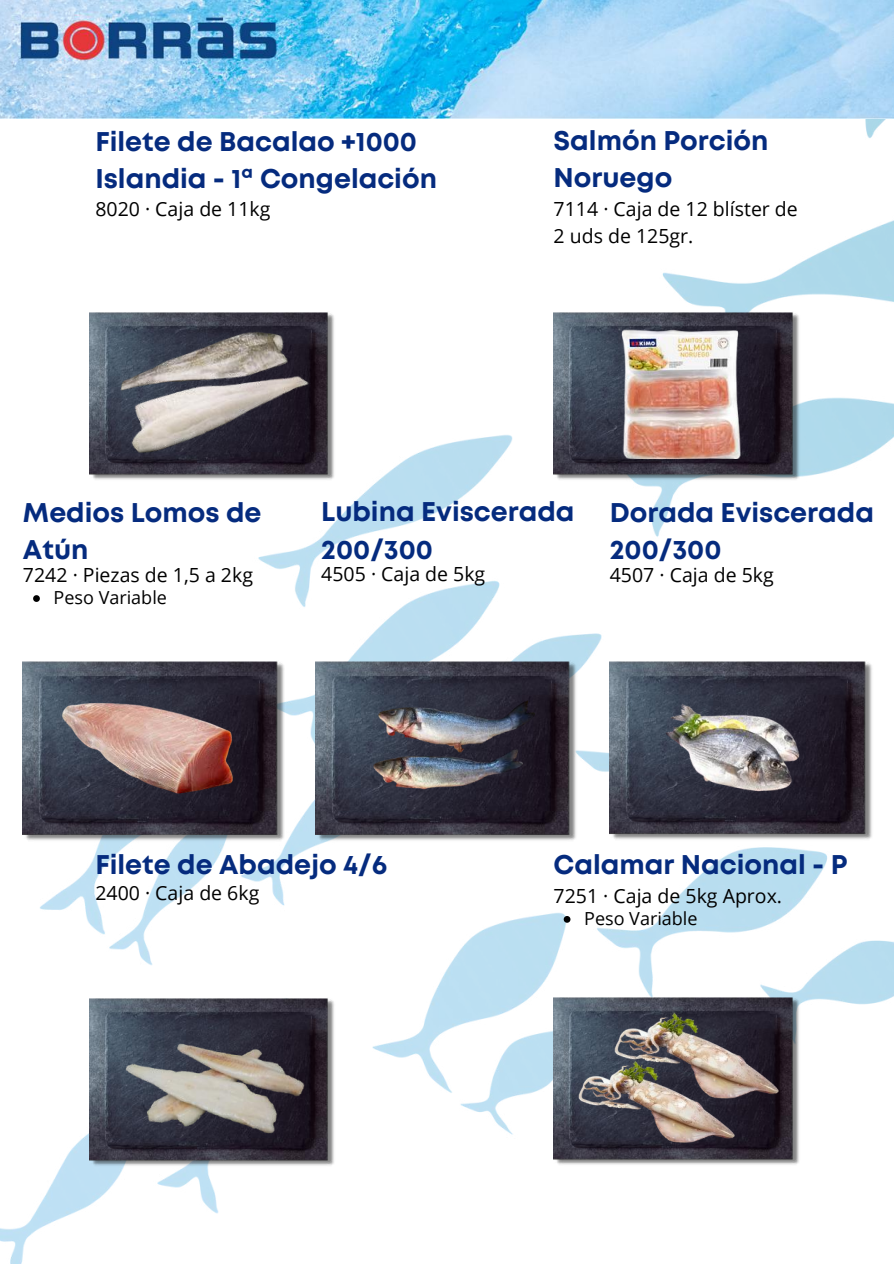
<style>
.page{position:relative;width:894px;height:1264px;background:#fff}
.page>*{position:absolute;margin:0;border:0;box-sizing:border-box;transform-origin:0 0}
.t1{font:700 27px/37.2px "Mont";color:#052b7e}
.t2{font:19.5px/27px "Open Sans";color:#000}
.t3{font:18px "Open Sans";color:#000}
</style>
<div class="page">
<img style="left:0;top:118px;width:893px;height:1145px">
<img style="left:0;top:0;width:893px;height:118px">
<img style="left:553px;top:312px;width:246px;height:169px">
<img style="left:89px;top:312px;width:247px;height:169px">
<img style="left:23px;top:661px;width:261px;height:181px">
<img style="left:315px;top:661px;width:262px;height:181px">
<img style="left:609px;top:660px;width:263px;height:181px">
<img style="left:553px;top:996px;width:246px;height:170px">
<img style="left:89px;top:997px;width:247px;height:170px">
<img style="left:602px;top:327px;width:159px;height:131px">
<img style="left:104px;top:327px;width:218px;height:130px">
<img style="left:51px;top:689px;width:191px;height:108px">
<img style="left:360px;top:694px;width:174px;height:108px">
<img style="left:658px;top:698px;width:166px;height:101px">
<img style="left:116px;top:1021px;width:193px;height:119px">
<svg style="left:33px;top:595px;width:7px;height:7px"></svg>
<svg style="left:563px;top:916px;width:7px;height:6px"></svg>
<img style="left:578px;top:1055px;width:156px;height:92px">
<img style="left:614px;top:1006px;width:164px;height:97px">
<p class="t1" style="left:95px;top:125px;width:343px">Filete de Bacalao +1000<br>Islandia - 1ª Congelación</p>
<p class="t2" style="left:95px;top:195px;width:177px">8020 · Caja de 11kg</p>
<p class="t1" style="left:553px;top:124px;width:216px">Salmón Porción<br>Noruego</p>
<p class="t2" style="left:553px;top:195px;width:246px">7114 · Caja de 12 blíster de<br>2 uds de 125gr.</p>
<p class="t1" style="left:23px;top:496px;width:240px">Medios Lomos de<br>Atún</p>
<p class="t2" style="left:23px;top:561px;width:231px">7242 · Piezas de 1,5 a 2kg</p>
<p class="t3" style="left:54px;top:585px;width:115px">Peso Variable</p>
<p class="t1" style="left:321px;top:495px;width:255px">Lubina Eviscerada<br>200/300</p>
<p class="t2" style="left:321px;top:560px;width:165px">4505 · Caja de 5kg</p>
<p class="t1" style="left:609px;top:496px;width:266px">Dorada Eviscerada<br>200/300</p>
<p class="t2" style="left:609px;top:560px;width:165px">4507 · Caja de 5kg</p>
<p class="t1" style="left:95px;top:847px;width:293px">Filete de Abadejo 4/6</p>
<p class="t2" style="left:95px;top:878px;width:165px">2400 · Caja de 6kg</p>
<p class="t1" style="left:553px;top:847px;width:295px">Calamar Nacional - P</p>
<p class="t2" style="left:553px;top:881px;width:230px">7251 · Caja de 5kg Aprox.</p>
<p class="t3" style="left:584px;top:905px;width:115px">Peso Variable</p>
</div>
